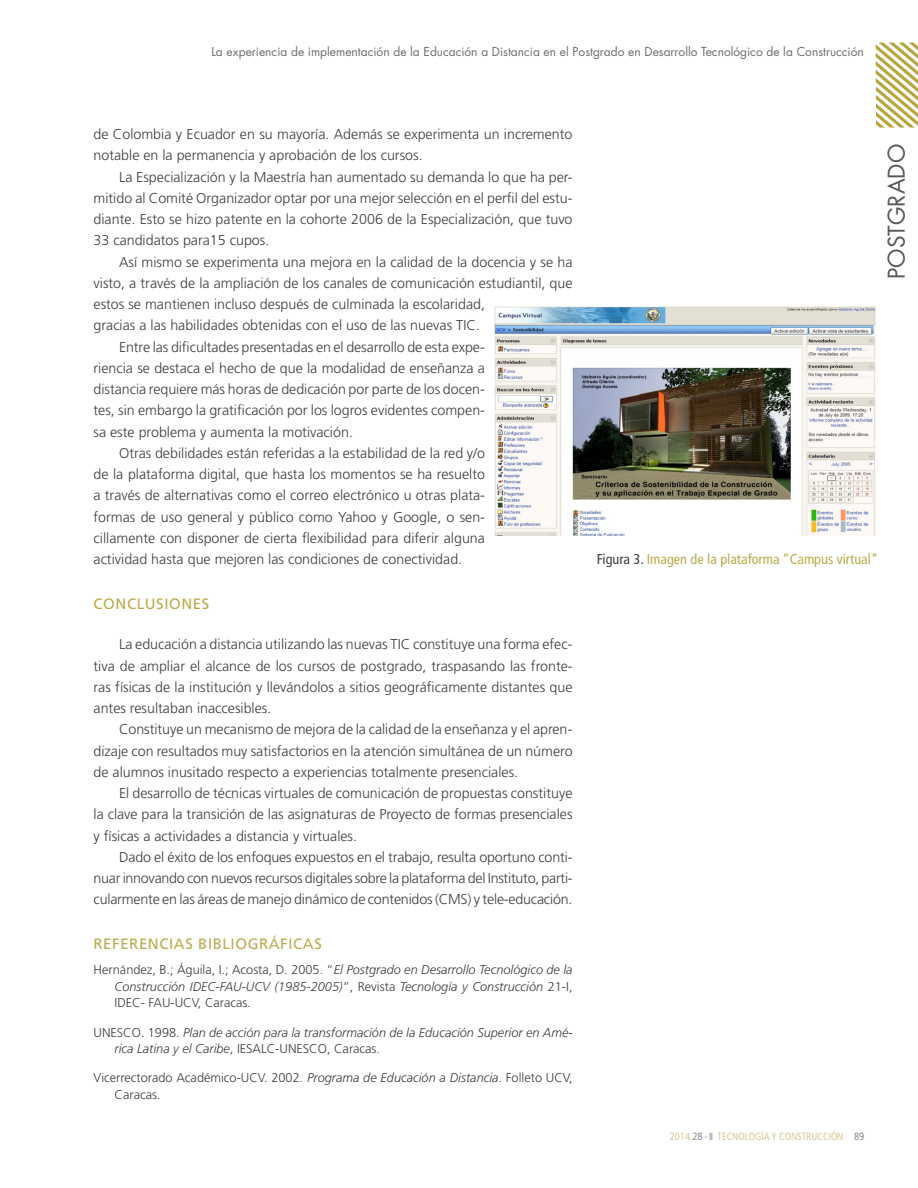
<style>
.page{position:relative;width:918px;height:1188px;background:#fff}
.page>*{position:absolute;margin:0;border:0;box-sizing:border-box;transform-origin:0 0}
.t1{font:22.5px "Futura";color:#57585a}
.titulo_mancha{font:15px "Frutiger";letter-spacing:.04em;color:#bbab4d}
.Mancha{font:300 14.25px/21.3px "Frutiger";color:#3e3e3f;text-align:justify}
.ref_cuadro{font:condensed 14.25px "Frutiger";color:#bbab4d}
.bibliografía{font:italic 300 12.75px/16.5px "Frutiger";color:#3e3e3f;text-align:justify}
.bibliografía-2{font:300 12.75px/16.5px "Frutiger";color:#3e3e3f}
.Cabezales{font:12px "Futura";color:#6c6d70}
.t2{font:300 condensed 10.5px "Frutiger";color:#c8ba71}
.s1{font-style:normal}
.s2{font-style:italic}
.s3{color:#3e3e3f}
.s4{color:#6c6d70}
</style>
<div class="page">
<svg style="left:876px;top:43px;width:42px;height:85px"></svg>
<img style="left:495px;top:307px;width:381px;height:229px">
<p class="Cabezales" style="left:211px;top:44px;width:654px">La experiencia de implementación de la Educación a Distancia en el Postgrado en Desarrollo Tecnológico de la Construcción</p>
<p class="Mancha" style="left:94px;top:123px;width:481px">de Colombia y Ecuador en su mayoría. Además se experimenta un incremento notable en la permanencia y aprobación de los cursos.</p>
<p class="Mancha" style="left:94px;top:166px;width:481px;text-indent:26px">La Especialización y la Maestría han aumentado su demanda lo que ha per&shy;mitido al Comité Organizador optar por una mejor selección en el perfil del estu&shy;diante. Esto se hizo patente en la cohorte 2006 de la Especialización, que tuvo 33 candidatos para15 cupos.</p>
<p class="Mancha" style="left:94px;top:251px;width:481px;text-align:left;text-indent:26px">Así mismo se experimenta una mejora en la calidad de la docencia y se ha visto, a través de la ampliación de los canales de comunicación estudiantil, que estos se mantienen incluso después de culminada la escolaridad,<br>gracias a las habilidades obtenidas con el uso de las nuevas TIC.</p>
<p class="Mancha" style="left:94px;top:336px;width:393px;text-indent:26px">Entre las dificultades presentadas en el desarrollo de esta expe&shy;riencia se destaca el hecho de que la modalidad de enseñanza a distancia requiere más horas de dedicación por parte de los docen&shy;tes, sin embargo la gratificación por los logros evidentes compen&shy;sa este problema y aumenta la motivación.</p>
<p class="Mancha" style="left:94px;top:442px;width:393px;text-indent:26px">Otras debilidades están referidas a la estabilidad de la red y/o de la plataforma digital, que hasta los momentos se ha resuelto a través de alternativas como el correo electrónico u otras plata&shy;formas de uso general y público como Yahoo y Google, o sen&shy;cillamente con disponer de cierta flexibilidad para diferir alguna actividad hasta que mejoren las condiciones de conectividad.</p>
<p class="titulo_mancha" style="left:94px;top:595px;width:117px">CONCLUSIONES</p>
<p class="Mancha" style="left:94px;top:634px;width:481px;text-indent:26px">La educación a distancia utilizando las nuevas TIC constituye una forma efec&shy;tiva de ampliar el alcance de los cursos de postgrado, traspasando las fronte&shy;ras físicas de la institución y llevándolos a sitios geográficamente distantes que antes resultaban inaccesibles.</p>
<p class="Mancha" style="left:94px;top:719px;width:481px;text-indent:26px">Constituye un mecanismo de mejora de la calidad de la enseñanza y el apren&shy;dizaje con resultados muy satisfactorios en la atención simultánea de un número de alumnos inusitado respecto a experiencias totalmente presenciales.</p>
<p class="Mancha" style="left:94px;top:782px;width:481px;text-indent:26px">El desarrollo de técnicas virtuales de comunicación de propuestas constituye la clave para la transición de las asignaturas de Proyecto de formas presenciales y físicas a actividades a distancia y virtuales.</p>
<p class="Mancha" style="left:94px;top:846px;width:481px;text-indent:26px">Dado el éxito de los enfoques expuestos en el trabajo, resulta oportuno conti&shy;nuar innovando con nuevos recursos digitales sobre la plataforma del Instituto, parti&shy;cularmente en las áreas de manejo dinámico de contenidos (CMS) y tele-educación.</p>
<p class="titulo_mancha" style="left:94px;top:935px;width:230px">REFERENCIAS BIBLIOGRÁFICAS</p>
<p class="bibliografía" style="left:115px;top:962px;width:460px;text-indent:-21px"><span class="s1">Hernández, B.; Águila, I.; Acosta, D. 2005. “</span>El Postgrado en Desarrollo Tecnológico de la Construcción IDEC-FAU-UCV (1985-2005)<span class="s1">”, Revista</span> Tecnología y Construcción <span class="s1">21-I, IDEC- FAU-UCV, Caracas.</span></p>
<p class="bibliografía" style="left:115px;top:1024px;width:460px;text-indent:-21px"><span class="s1">UNESCO. 1998.</span> Plan de acción para la transformación de la Educación Superior en Amé&shy;rica Latina y el Caribe<span class="s1">, IESALC-UNESCO, Caracas.</span></p>
<p class="bibliografía-2" style="left:115px;top:1070px;width:460px;text-indent:-21px">Vicerrectorado Académico-UCV. 2002. <span class="s2">Programa de Educación a Distancia</span>. Folleto UCV,<br>Caracas.</p>
<h1 class="t1" style="left:882px;top:279px;width:136px;rotate:-90deg">POSTGRADO</h1>
<p class="ref_cuadro" style="left:597px;top:550px;width:283px"><span class="s3">Figura 3.</span> Imagen de la plataforma “Campus virtual”</p>
<p class="t2" style="left:670px;top:1130px;width:196px">2014 <span class="s4">28 - II</span> TECNOLOGÍA Y CONSTRUCCIÓN <span class="s4">89</span></p>
</div>
